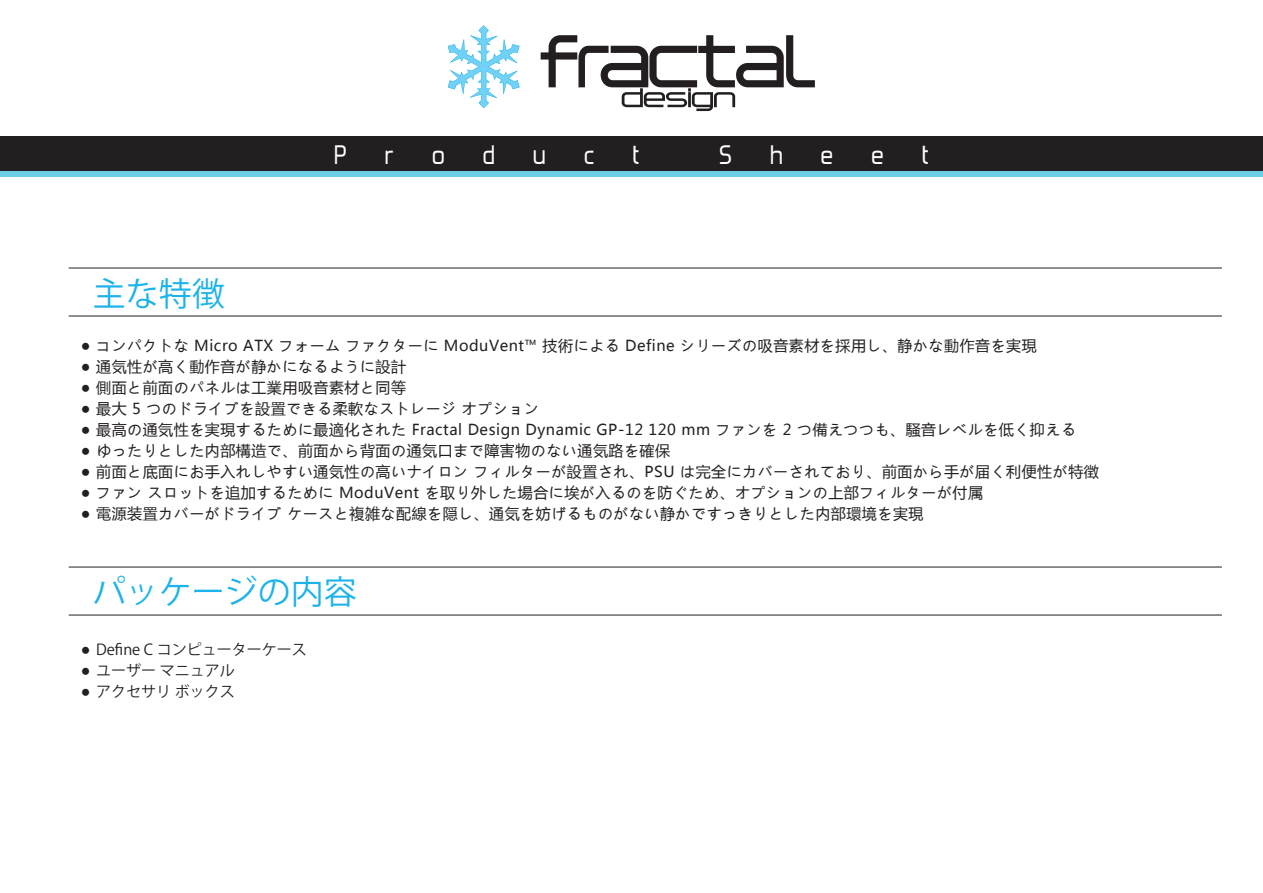
<style>
.page{position:relative;width:1263px;height:893px;background:#fff}
.page>*{position:absolute;margin:0;border:0;box-sizing:border-box;transform-origin:0 0}
.t1{font:33px "Koz Go Pro";color:#1bb3e9}
.t2{font:31.5px "Forgotten Futurist";letter-spacing:1.2em;color:#fff}
.t3{font:15px "Microsoft Ya Hei";letter-spacing:.035em;color:#231f20}
.t4{font:15px "Koz Go Pr 6 N";color:#231f20}
.s1{font-family:"Microsoft Ya Hei"}
</style>
<div class="page">
<hr style="left:69px;top:268px;width:1153px;height:1px;background:#231f20">
<hr style="left:69px;top:316px;width:1153px;height:1px;background:#231f20">
<hr style="left:69px;top:567px;width:1153px;height:1px;background:#231f20">
<hr style="left:69px;top:615px;width:1153px;height:1px;background:#231f20">
<div style="left:0;top:164px;width:1263px;height:13px;background:#6ccde7"></div>
<div style="left:0;top:137px;width:1263px;height:34px;background:#231f20"></div>
<svg style="left:541px;top:35px;width:274px;height:76px"></svg>
<svg style="left:448px;top:25px;width:72px;height:83px"></svg>
<h1 class="t1" style="left:93px;top:273px;width:133px">主な特徴</h1>
<h2 class="t2" style="left:334px;top:141px;width:307px">Product</h2>
<h2 class="t2" style="left:719px;top:141px;width:211px">Sheet</h2>
<p class="t3" style="left:81px;top:336px;width:957px">● コンパクトな Micro ATX フォーム ファクターに ModuVent™ 技術による Define シリーズの吸音素材を採用し、静かな動作音を実現</p>
<p class="t3" style="left:81px;top:357px;width:327px">● 通気性が高く動作音が静かになるように設計</p>
<p class="t3" style="left:81px;top:378px;width:327px">● 側面と前面のパネルは工業用吸音素材と同等</p>
<p class="t3" style="left:81px;top:399px;width:460px">● 最大 5 つのドライブを設置できる柔軟なストレージ オプション</p>
<p class="t3" style="left:81px;top:420px;width:996px">● 最高の通気性を実現するために最適化された Fractal Design Dynamic GP-12 120 mm ファンを 2 つ備えつつも、騒音レベルを低く抑える</p>
<p class="t3" style="left:81px;top:441px;width:591px">● ゆったりとした内部構造で、前面から背面の通気口まで障害物のない通気路を確保</p>
<p class="t3" style="left:81px;top:462px;width:1019px">● 前面と底面にお手入れしやすい通気性の高いナイロン フィルターが設置され、PSU は完全にカバーされており、前面から手が届く利便性が特徴</p>
<p class="t3" style="left:81px;top:483px;width:904px">● ファン スロットを追加するために ModuVent を取り外した場合に埃が入るのを防ぐため、オプションの上部フィルターが付属</p>
<p class="t3" style="left:81px;top:504px;width:844px">● 電源装置カバーがドライブ ケースと複雑な配線を隠し、通気を妨げるものがない静かですっきりとした内部環境を実現</p>
<h1 class="t1" style="left:93px;top:571px;width:265px">パッケージの内容</h1>
<p class="t4" style="left:81px;top:641px;width:227px"><span class="s1">●</span> Define C コンピューターケース</p>
<p class="t4" style="left:81px;top:662px;width:155px"><span class="s1">●</span> ユーザー マニュアル</p>
<p class="t4" style="left:81px;top:683px;width:155px"><span class="s1">●</span> アクセサリ ボックス</p>
</div>
